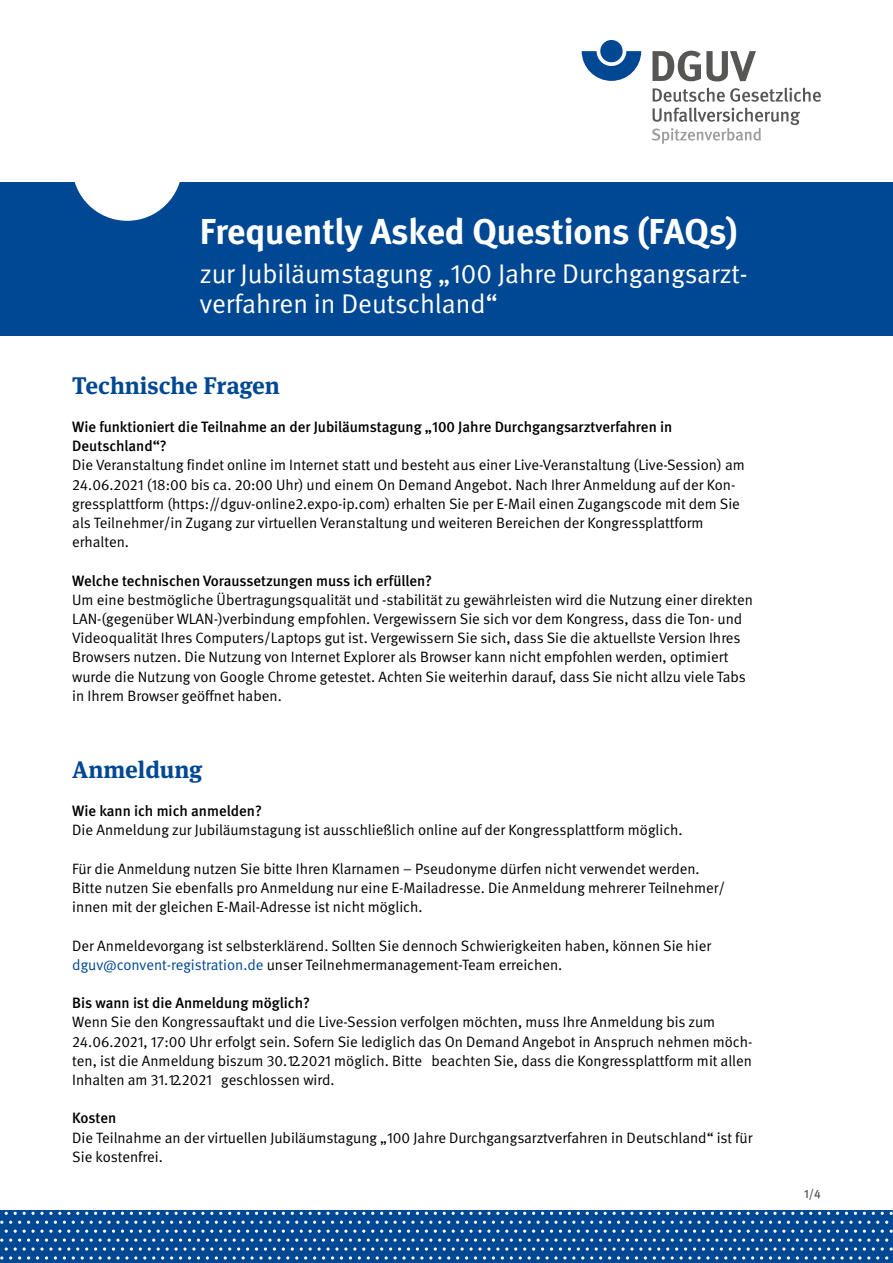
<style>
.page{position:relative;width:893px;height:1263px;background:#fff}
.page>*{position:absolute;margin:0;border:0;box-sizing:border-box;transform-origin:0 0}
.U1_bis_U4_Seite3_Titel{font:700 36px "DGUV Meta";color:#fff}
.U1_bis_U4_Seite3_Titel-2{font:27px/30px "DGUV Meta";color:#fff}
.Überschriften_H1_ohne_Zahl{font:700 24px "DGUV Meta Serif";color:#004893}
.Fließtext_FT{font:15px/19.2px "DGUV Meta";color:#000}
.Fließtext_FT_Frage{font:500 15px/19.2px "DGUV Meta";color:#000}
.t1{font:500 12px "DGUV Meta";color:#565655}
.s1{color:#004893}
</style>
<div class="page">
<div style="left:0;top:1211px;width:893px;height:52px;background:#004893"></div>
<svg style="left:0;top:1212px;width:893px;height:47px"></svg>
<div style="left:0;top:182px;width:893px;height:154px;background:#004893"></div>
<svg style="left:582px;top:51px;width:59px;height:30px"></svg>
<div style="left:600px;top:40px;width:23px;height:22px;background:#004893;border-radius:50%"></div>
<svg style="left:652px;top:51px;width:104px;height:30px"></svg>
<svg style="left:653px;top:88px;width:168px;height:14px"></svg>
<svg style="left:652px;top:108px;width:148px;height:36px"></svg>
<div style="left:72px;top:111px;width:110px;height:110px;background:#fff;border-radius:50%"></div>
<h1 class="U1_bis_U4_Seite3_Titel" style="left:200px;top:210px;width:539px">Frequently Asked Questions (FAQs)</h1>
<h1 class="U1_bis_U4_Seite3_Titel-2" style="left:200px;top:259px;width:549px">zur Jubiläumstagung „100 Jahre Durchgangsarzt&shy;verfahren in Deutschland“</h1>
<h1 class="Überschriften_H1_ohne_Zahl" style="left:72px;top:371px;width:209px">Technische Fragen</h1>
<p class="Fließtext_FT_Frage" style="left:72px;top:418px;width:602px">Wie funktioniert die Teilnahme an der Jubiläumstagung „100 Jahre Durchgangsarztverfahren in<br>Deutschland“?</p>
<p class="Fließtext_FT" style="left:72px;top:456px;width:674px">Die Veranstaltung findet online im Internet statt und besteht aus einer Live-Veranstaltung (Live-Session) am 24.06.2021 (18:00 bis ca. 20:00 Uhr) und einem On Demand Angebot. Nach Ihrer Anmeldung auf der Kon&shy;gressplattform (https://dguv-online2.expo-ip.com) erhalten Sie per E-Mail einen Zugangscode mit dem Sie als Teilnehmer/in Zugang zur virtuellen Veranstaltung und weiteren Bereichen der Kongressplattform erhalten.</p>
<p class="Fließtext_FT_Frage" style="left:72px;top:571px;width:361px">Welche technischen Voraussetzungen muss ich erfüllen?</p>
<p class="Fließtext_FT" style="left:72px;top:590px;width:682px">Um eine bestmögliche Übertragungsqualität und -stabilität zu gewährleisten wird die Nutzung einer direkten LAN-(gegenüber WLAN-)verbindung empfohlen. Vergewissern Sie sich vor dem Kongress, dass die Ton- und Videoqualität Ihres Computers/Laptops gut ist. Vergewissern Sie sich, dass Sie die aktuellste Version Ihres Browsers nutzen. Die Nutzung von Internet Explorer als Browser kann nicht empfohlen werden, optimiert wurde die Nutzung von Google Chrome getestet. Achten Sie weiterhin darauf, dass Sie nicht allzu viele Tabs in Ihrem Browser geöffnet haben.</p>
<h1 class="Überschriften_H1_ohne_Zahl" style="left:72px;top:755px;width:132px">Anmeldung</h1>
<p class="Fließtext_FT_Frage" style="left:72px;top:802px;width:191px">Wie kann ich mich anmelden?</p>
<p class="Fließtext_FT" style="left:72px;top:821px;width:612px">Die Anmeldung zur Jubiläumstagung ist ausschließlich online auf der Kongressplattform möglich.</p>
<p class="Fließtext_FT" style="left:72px;top:859px;width:654px">Für die Anmeldung nutzen Sie bitte Ihren Klarnamen – Pseudonyme dürfen nicht verwendet werden.<br>Bitte nutzen Sie ebenfalls pro Anmeldung nur eine E-Mailadresse. Die Anmeldung mehrerer Teilnehmer/ innen mit der gleichen E-Mail-Adresse ist nicht möglich.</p>
<p class="Fließtext_FT" style="left:72px;top:936px;width:640px">Der Anmeldevorgang ist selbsterklärend. Sollten Sie dennoch Schwierigkeiten haben, können Sie hier <span class="s1">dguv@convent-registration.de</span> unser Teilnehmermanagement-Team erreichen.</p>
<p class="Fließtext_FT_Frage" style="left:72px;top:994px;width:239px">Bis wann ist die Anmeldung möglich?</p>
<p class="Fließtext_FT" style="left:72px;top:1013px;width:682px">Wenn Sie den Kongressauftakt und die Live-Session verfolgen möchten, muss Ihre Anmeldung bis zum 24.06.2021, 17:00 Uhr erfolgt sein. Sofern Sie lediglich das On Demand Angebot in Anspruch nehmen möch&shy;ten, ist die Anmeldung biszum 30.12.2021 möglich. Bitte beachten Sie, dass die Kongressplattform mit allen Inhalten am 31.12.2021 geschlossen wird.</p>
<p class="Fließtext_FT_Frage" style="left:72px;top:1109px;width:46px">Kosten</p>
<p class="Fließtext_FT" style="left:72px;top:1128px;width:682px">Die Teilnahme an der virtuellen Jubiläumstagung „100 Jahre Durchgangsarztverfahren in Deutschland“ ist für<br>Sie kostenfrei.</p>
<p class="t1" style="left:804px;top:1186px;width:18px">1/4</p>
</div>
